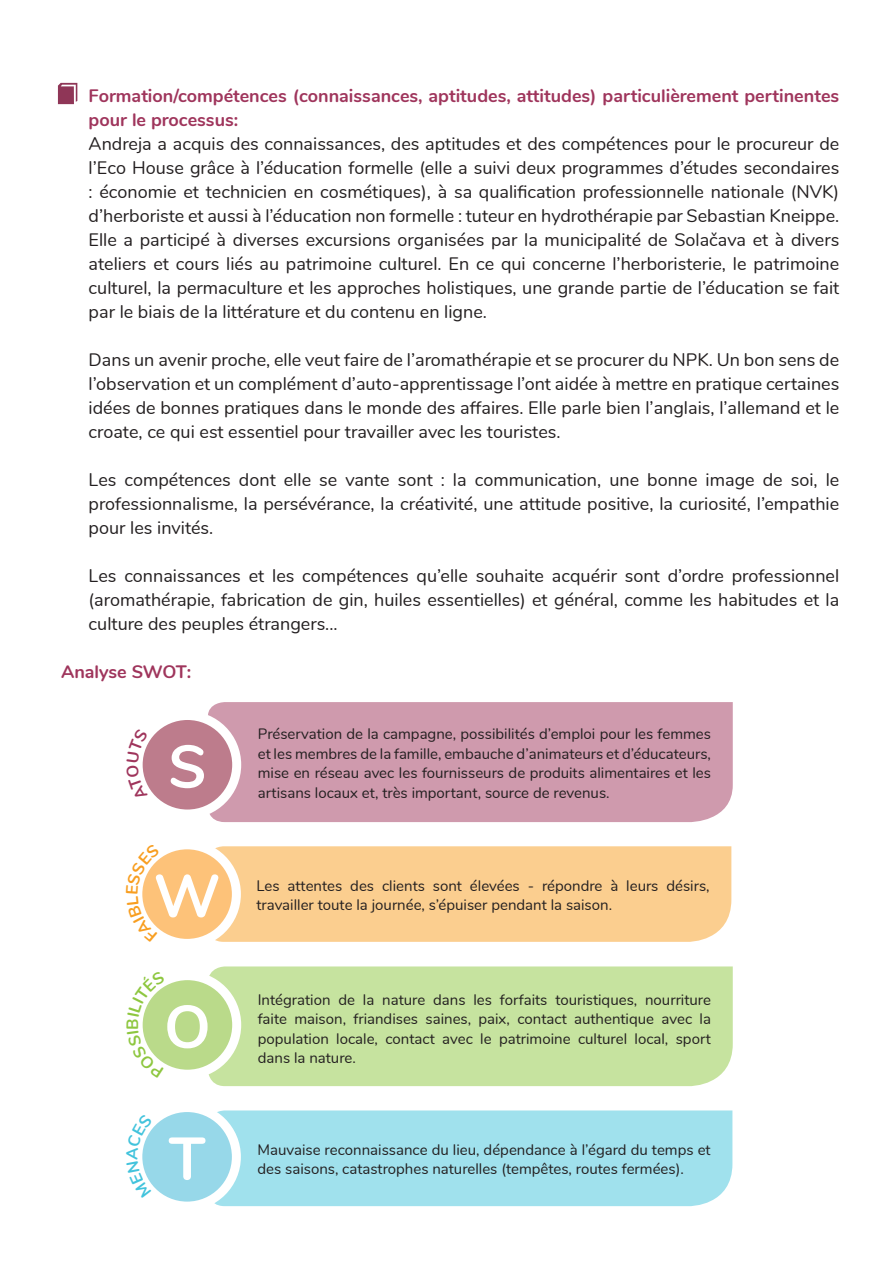
<style>
.page{position:relative;width:893px;height:1263px;background:#fff}
.page>*{position:absolute;margin:0;border:0;box-sizing:border-box;transform-origin:0 0}
.t1{font:700 60px "Nunito";color:#fff}
.t2{font:18px/24px "Nunito";color:#231f20;text-align:justify}
.t3{font:700 18px/24px "Nunito";color:#9f355c}
.t4{font:15px/19.5px "Nunito";color:#231f20;text-align:justify}
</style>
<div class="page">
<div style="left:208px;top:702px;width:525px;height:120px;background:#cf9aad"></div>
<div style="left:138px;top:715px;width:99px;height:99px;background:#bd7c8c;border-radius:50%"></div>
<div style="left:134px;top:711px;width:107px;height:107px;border:9px solid #fff;border-radius:50%"></div>
<div style="left:209px;top:966px;width:524px;height:120px;background:#c6e39f"></div>
<div style="left:138px;top:976px;width:99px;height:98px;background:#bada8a;border-radius:50%"></div>
<div style="left:134px;top:971px;width:107px;height:108px;border:9px solid #fff;border-radius:50%"></div>
<div style="left:215px;top:846px;width:516px;height:96px;background:#fbce8f"></div>
<div style="left:138px;top:845px;width:98px;height:98px;background:#fdc279;border-radius:50%"></div>
<div style="left:133px;top:840px;width:108px;height:108px;border:9px solid #fff;border-radius:50%"></div>
<div style="left:214px;top:1110px;width:518px;height:96px;background:#a0e1ed"></div>
<div style="left:138px;top:1107px;width:98px;height:99px;background:#97d8e9;border-radius:50%"></div>
<div style="left:133px;top:1103px;width:108px;height:107px;border:9px solid #fff;border-radius:50%"></div>
<svg style="left:58px;top:83px;width:19px;height:21px"></svg>
<svg style="left:134px;top:729px;width:14px;height:71px"></svg>
<svg style="left:134px;top:976px;width:31px;height:98px"></svg>
<svg style="left:133px;top:848px;width:27px;height:92px"></svg>
<svg style="left:133px;top:1116px;width:19px;height:81px"></svg>
<p class="t3" style="left:89px;top:83px;width:752px">Formation/compétences (connaissances, aptitudes, attitudes) particulièrement pertinentes pour le processus:</p>
<p class="t2" style="left:89px;top:131px;width:752px">Andreja a acquis des connaissances, des aptitudes et des compétences pour le procureur de l’Eco House grâce à l’éducation formelle (elle a suivi deux programmes d’études secondaires : économie et technicien en cosmétiques), à sa qualification professionnelle nationale (NVK) d’herboriste et aussi à l’éducation non formelle : tuteur en hydrothérapie par Sebastian Kneippe.<br>Elle a participé à diverses excursions organisées par la municipalité de Solačava et à divers ateliers et cours liés au patrimoine culturel. En ce qui concerne l’herboristerie, le patrimoine culturel, la permaculture et les approches holistiques, une grande partie de l’éducation se fait par le biais de la littérature et du contenu en ligne.</p>
<p class="t2" style="left:89px;top:347px;width:752px">Dans un avenir proche, elle veut faire de l’aromathérapie et se procurer du NPK. Un bon sens de l’observation et un complément d’auto-apprentissage l’ont aidée à mettre en pratique certaines idées de bonnes pratiques dans le monde des affaires. Elle parle bien l’anglais, l’allemand et le croate, ce qui est essentiel pour travailler avec les touristes.</p>
<p class="t2" style="left:89px;top:467px;width:752px">Les compétences dont elle se vante sont : la communication, une bonne image de soi, le professionnalisme, la persévérance, la créativité, une attitude positive, la curiosité, l’empathie pour les invités.</p>
<p class="t2" style="left:89px;top:563px;width:752px">Les connaissances et les compétences qu’elle souhaite acquérir sont d’ordre professionnel (aromathérapie, fabrication de gin, huiles essentielles) et général, comme les habitudes et la culture des peuples étrangers...</p>
<p class="t3" style="left:61px;top:659px;width:132px">Analyse SWOT:</p>
<p class="t1" style="left:168px;top:723px;width:40px">S</p>
<p class="t1" style="left:154px;top:852px;width:68px">W</p>
<p class="t1" style="left:164px;top:983px;width:48px">O</p>
<p class="t1" style="left:169px;top:1115px;width:38px">T</p>
<p class="t4" style="left:258px;top:723px;width:455px">Préservation de la campagne, possibilités d’emploi pour les femmes et les membres de la famille, embauche d’animateurs et d’éducateurs, mise en réseau avec les fournisseurs de produits alimentaires et les</p>
<p class="t4" style="left:258px;top:782px;width:353px">artisans locaux et, très important, source de revenus.</p>
<p class="t4" style="left:256px;top:875px;width:455px">Les attentes des clients sont élevées - répondre à leurs désirs, travailler toute la journée, s’épuiser pendant la saison.</p>
<p class="t4" style="left:258px;top:989px;width:455px">Intégration de la nature dans les forfaits touristiques, nourriture faite maison, friandises saines, paix, contact authentique avec la population locale, contact avec le patrimoine culturel local, sport dans la nature.</p>
<p class="t4" style="left:257px;top:1139px;width:455px">Mauvaise reconnaissance du lieu, dépendance à l’égard du temps et des saisons, catastrophes naturelles (tempêtes, routes fermées).</p>
</div>
